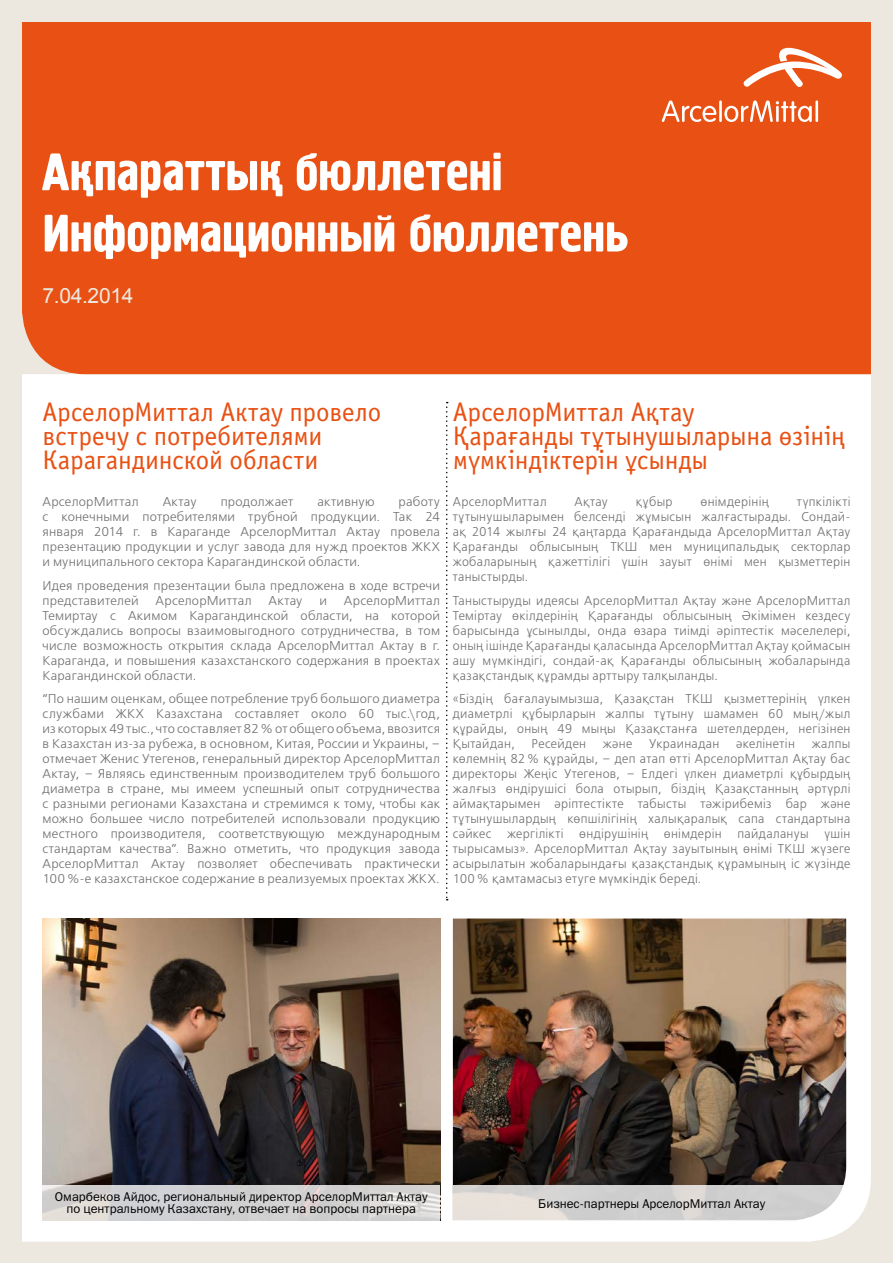
<style>
.page{position:relative;width:893px;height:1263px;background:#ede8df}
.page>*{position:absolute;margin:0;border:0;box-sizing:border-box;transform-origin:0 0}
.t1{font:52.5px "DS Hermes";letter-spacing:-.01em;color:#fff}
.t2{font:27px/24px "DS Officina Sans";letter-spacing:-.005em;color:#e85113}
.t3{font:21px "Arial";letter-spacing:-.015em;color:#ede8df}
.t4{font:12.75px/15px "DS Free Set";letter-spacing:.025em;color:#6b6c6e;text-align:justify}
.t5{font:12.75px/15px "DS Free Set";letter-spacing:.025em;color:#6b6c6e;text-align:justify;scale:.96 1}
.t6{font:12.75px/12px "DS Franklin Gothic";color:#000;text-align:center}
</style>
<div class="page">
<div style="left:22px;top:374px;width:849px;height:868px;background:#fff"></div>
<div style="left:22px;top:22px;width:849px;height:352px;background:#e85113"></div>
<svg style="left:744px;top:48px;width:98px;height:39px;background:#ee865b"></svg>
<hr style="left:719px;top:100px;width:3px;height:22px;background:#fff">
<svg style="left:662px;top:100px;width:54px;height:22px"></svg>
<hr style="left:815px;top:100px;width:3px;height:22px;background:#fff">
<svg style="left:724px;top:100px;width:88px;height:22px;background:#ef8a60"></svg>
<img style="left:453px;top:918px;width:393px;height:267px">
<svg style="left:446px;top:402px;width:2px;height:498px"></svg>
<img style="left:43px;top:918px;width:397px;height:267px">
<svg style="left:43px;top:1185px;width:397px;height:35px;background:#d4d3d3"></svg>
<svg style="left:453px;top:1185px;width:397px;height:35px;fill:#d1d0d0"></svg>
<h1 class="t1" style="left:42px;top:143px;width:462px">Ақпараттық бюллетені</h1>
<h1 class="t1" style="left:43px;top:204px;width:588px">Информационный бюллетень</h1>
<h3 class="t3" style="left:43px;top:282px;width:92px">7.04.2014</h3>
<h2 class="t2" style="left:43px;top:401px;width:340px">АрселорМиттал Актау провело встречу с потребителями<br>Карагандинской области</h2>
<h2 class="t2" style="left:453px;top:401px;width:394px">АрселорМиттал Ақтау<br>Қарағанды тұтынушыларына өзінің мүмкіндіктерін ұсынды</h2>
<p class="t4" style="left:43px;top:495px;width:399px;text-indent:356px">работу с конечными потребителями трубной продукции. Так 24 января 2014 г. в Караганде АрселорМиттал Актау провела презентацию продукции и услуг завода для нужд проектов ЖКХ и муниципального сектора Карагандинской области.</p>
<p class="t4" style="left:43px;top:578px;width:399px">Идея проведения презентации была предложена в ходе встречи представителей</p>
<p class="t4" style="left:43px;top:495px;width:98px">АрселорМиттал</p>
<p class="t4" style="left:163px;top:495px;width:35px">Актау</p>
<p class="t4" style="left:221px;top:495px;width:74px">продолжает</p>
<p class="t4" style="left:317px;top:495px;width:59px">активную</p>
<p class="t4" style="left:43px;top:593px;width:399px;text-indent:301px">АрселорМиттал Темиртау с Акимом Карагандинской области, на которой обсуждались вопросы взаимовыгодного сотрудничества, в том числе возможность открытия склада АрселорМиттал Актау в г.<br>Караганда, и повышения казахстанского содержания в проектах Карагандинской области.</p>
<p class="t4" style="left:43px;top:692px;width:399px">“По нашим оценкам, общее потребление труб большого диаметра службами ЖКХ Казахстана составляет около 60 тыс.\год, из которых 49 тыс., что составляет 82% от общего объема, ввозится в Казахстан из-за рубежа, в основном, Китая, России и Украины, – отмечает Женис Утегенов, генеральный директор АрселорМиттал Актау, – Являясь единственным производителем труб большого диаметра в стране, мы имеем успешный опыт сотрудничества с разными регионами Казахстана и стремимся к тому, чтобы как можно большее число потребителей использовали продукцию местного производителя, соответствующую международным стандартам качества”. Важно отметить, что продукция завода АрселорМиттал Актау позволяет обеспечивать практически 100%-е казахстанское содержание в реализуемых проектах ЖКХ.</p>
<p class="t4" style="left:156px;top:593px;width:98px">АрселорМиттал</p>
<p class="t4" style="left:269px;top:593px;width:35px">Актау</p>
<p class="t4" style="left:319px;top:593px;width:9px">и</p>
<p class="t5" style="left:453px;top:495px;width:99px">АрселорМиттал</p>
<p class="t5" style="left:575px;top:495px;width:36px">Ақтау</p>
<p class="t5" style="left:636px;top:495px;width:40px">құбыр</p>
<p class="t5" style="left:700px;top:495px;width:73px">өнімдерінің</p>
<p class="t5" style="left:453px;top:495px;width:416px;text-indent:344px">түпкілікті тұтынушыларымен белсенді жұмысын жалғастырады. Сондай&shy;ақ 2014 жылғы 24 қаңтарда Қарағандыда АрселорМиттал Ақтау Қарағанды облысының ТКШ мен муниципальдық секторлар жобаларының қажеттілігі үшін зауыт өнімі мен қызметтерін таныстырды.</p>
<p class="t5" style="left:453px;top:593px;width:416px">Таныстыруды идеясы АрселорМиттал Ақтау және АрселорМиттал Теміртау өкілдерінің Қарағанды облысының Әкімімен кездесу барысында ұсынылды, онда өзара тиімді әріптестік мәселелері, оның ішінде Қарағанды қаласында АрселорМиттал Ақтау қоймасын ашу мүмкіндігі, сондай-ақ Қарағанды облысының жобаларында қазақстандық құрамды арттыру талқыланды.</p>
<p class="t5" style="left:453px;top:692px;width:416px">«Біздің бағалауымызша, Қазақстан ТКШ қызметтерінің үлкен диаметрлі құбырларын жалпы тұтыну шамамен 60 мың/жыл құрайды, оның 49 мыңы Қазақстанға шетелдерден, негізінен Қытайдан,</p>
<p class="t5" style="left:532px;top:737px;width:58px">Ресейден</p>
<p class="t5" style="left:603px;top:737px;width:32px">және</p>
<p class="t5" style="left:649px;top:737px;width:75px">Украинадан</p>
<p class="t5" style="left:736px;top:737px;width:63px">әкелінетін</p>
<p class="t5" style="left:453px;top:737px;width:416px;text-indent:359px">жалпы көлемнің 82% құрайды, – деп атап өтті АрселорМиттал Ақтау бас директоры Жеңіс Утегенов, – Елдегі үлкен диаметрлі құбырдың жалғыз өндірушісі бола отырып, біздің Қазақстанның әртүрлі аймақтарымен әріптестікте табысты тәжірибеміз бар және тұтынушылардың көпшілігінің халықаралық сапа стандартына сәйкес жергілікті өндірушінің өнімдерін пайдалануы үшін тырысамыз». АрселорМиттал Ақтау зауытының өнімі ТКШ жүзеге асырылатын жобаларындағы қазақстандық құрамының іс жүзінде 100% қамтамасыз етуге мүмкіндік береді.</p>
<p class="t6" style="left:55px;top:1190px;width:374px">Омарбеков Айдос, региональный директор АрселорМиттал Актау по центральному Казахстану, отвечает на вопросы партнера</p>
<p class="t6" style="left:538px;top:1197px;width:228px">Бизнес-партнеры АрселорМиттал Актау</p>
</div>
